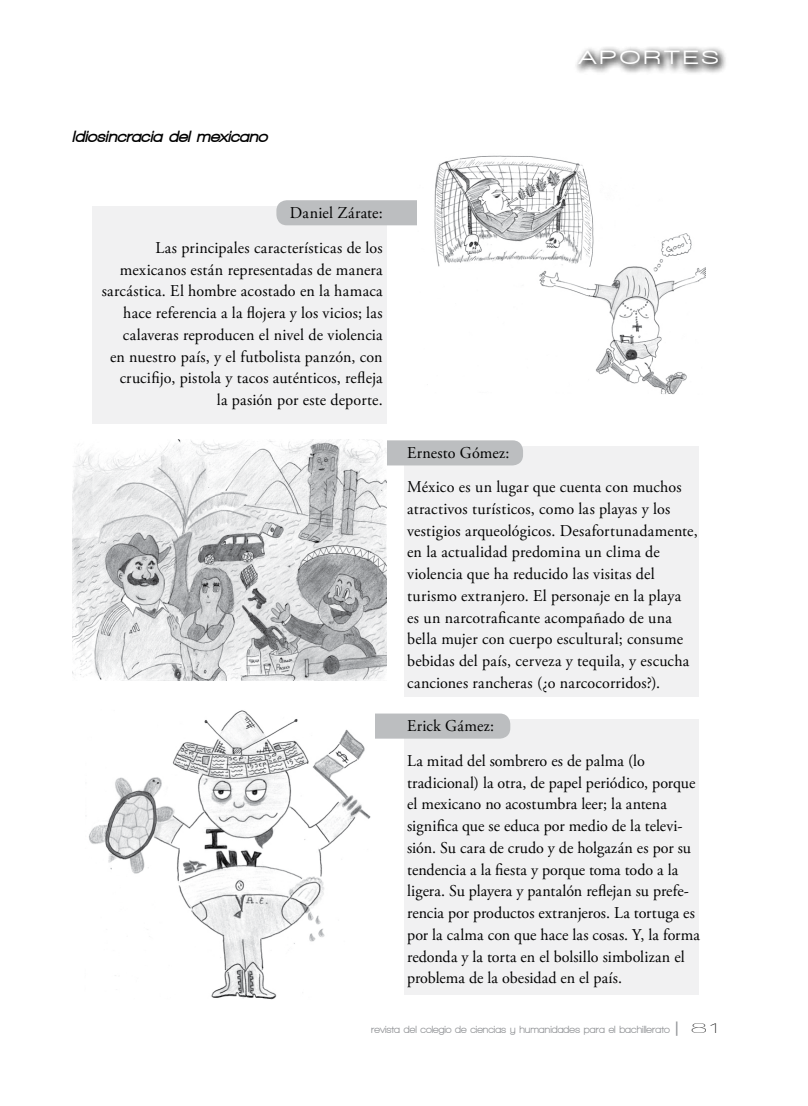
<style>
.page{position:relative;width:808px;height:1106px;background:#fff}
.page>*{position:absolute;margin:0;border:0;box-sizing:border-box;transform-origin:0 0}
.t1{font:900 19.5px "Walkway Expand";color:#fff}
.t2{font:16.5px/21.8px "Adobe Garamond Pro";letter-spacing:-.005em;color:#000}
.t3{font:italic 900 16.5px "Walkway";letter-spacing:.025em;color:#000}
.t4{font:800 10.5px "Walkway";color:#939598}
.s1{font-family:"Verdana";font-weight:400;font-size:15px}
.s2{font-family:"Walkway Ultra Expand";font-weight:400;font-size:15px;color:#000}
</style>
<div class="page">
<div style="left:573px;top:46px;width:155px;height:29px;background:#000;opacity:.81"></div>
<div style="left:92px;top:206px;width:295px;height:217px;background:#f1f1f2"></div>
<div style="left:276px;top:200px;width:177px;height:25px;background:#bcbec0;border-radius:10px"></div>
<div style="left:404px;top:719px;width:294px;height:276px;background:#f1f1f2"></div>
<div style="left:325px;top:713px;width:185px;height:25px;background:#bcbec0;border-radius:10px"></div>
<div style="left:404px;top:446px;width:294px;height:250px;background:#f1f1f2"></div>
<div style="left:331px;top:440px;width:192px;height:25px;background:#bcbec0;border-radius:10px"></div>
<img style="left:417px;top:155px;width:288px;height:239px">
<img style="left:72px;top:439px;width:315px;height:241px">
<img style="left:89px;top:710px;width:286px;height:289px">
<p class="t1" style="left:579px;top:47px;width:141px">AP ORT ES</p>
<p class="t3" style="left:72px;top:128px;width:196px">Idiosincracia del mexicano</p>
<p class="t2" style="left:155px;top:196px;width:229px;line-height:34.5px;text-align:right">Daniel Zárate:<br>Las principales características de los</p>
<p class="t2" style="left:102px;top:259px;width:283px;text-align:right">mexicanos están representadas de manera sarcástica. El hombre acostado en la hamaca hace referencia a la flojera y los vicios; las calaveras reproducen el nivel de violencia<br>en nuestro país, y el futbolista panzón, con crucifijo, pistola y tacos auténticos, refleja<br>la pasión por este deporte.</p>
<p class="t2" style="left:407px;top:435px;width:276px;line-height:34.5px">Ernesto Gómez:<br>México es un lugar que cuenta con muchos</p>
<p class="t2" style="left:407px;top:498px;width:292px">atractivos turísticos, como las playas y los vestigios arqueológicos. Desafortunadamente, en la actualidad predomina un clima de violencia que ha reducido las visitas del turismo extranjero. El personaje en la playa<br>es un narcotraficante acompañado de una bella mujer con cuerpo escultural; consume bebidas del país, cerveza y tequila, y escucha canciones rancheras (¿o narcocorridos?).</p>
<p class="t2" style="left:407px;top:709px;width:239px;line-height:34.5px">Erick Gámez:<br>La mitad del sombrero es de palma (lo</p>
<p class="t2" style="left:407px;top:772px;width:294px">tradicional) la otra, de papel periódico, porque el mexicano no acostumbra leer; la antena significa que se educa por medio de la televi&shy;sión. Su cara de crudo y de holgazán es por su tendencia a la fiesta y porque toma todo a la ligera. Su playera y pantalón reflejan su prefe&shy;rencia por productos extranjeros. La tortuga es por la calma con que hace las cosas. Y, la forma redonda y la torta en el bolsillo simbolizan el problema de la obesidad en el país.</p>
<p class="t4" style="left:371px;top:1024px;width:349px">revista del colegio de ciencias y humanidades para el bachillerato <span class="s1">|</span> <span class="s2">81</span></p>
</div>
